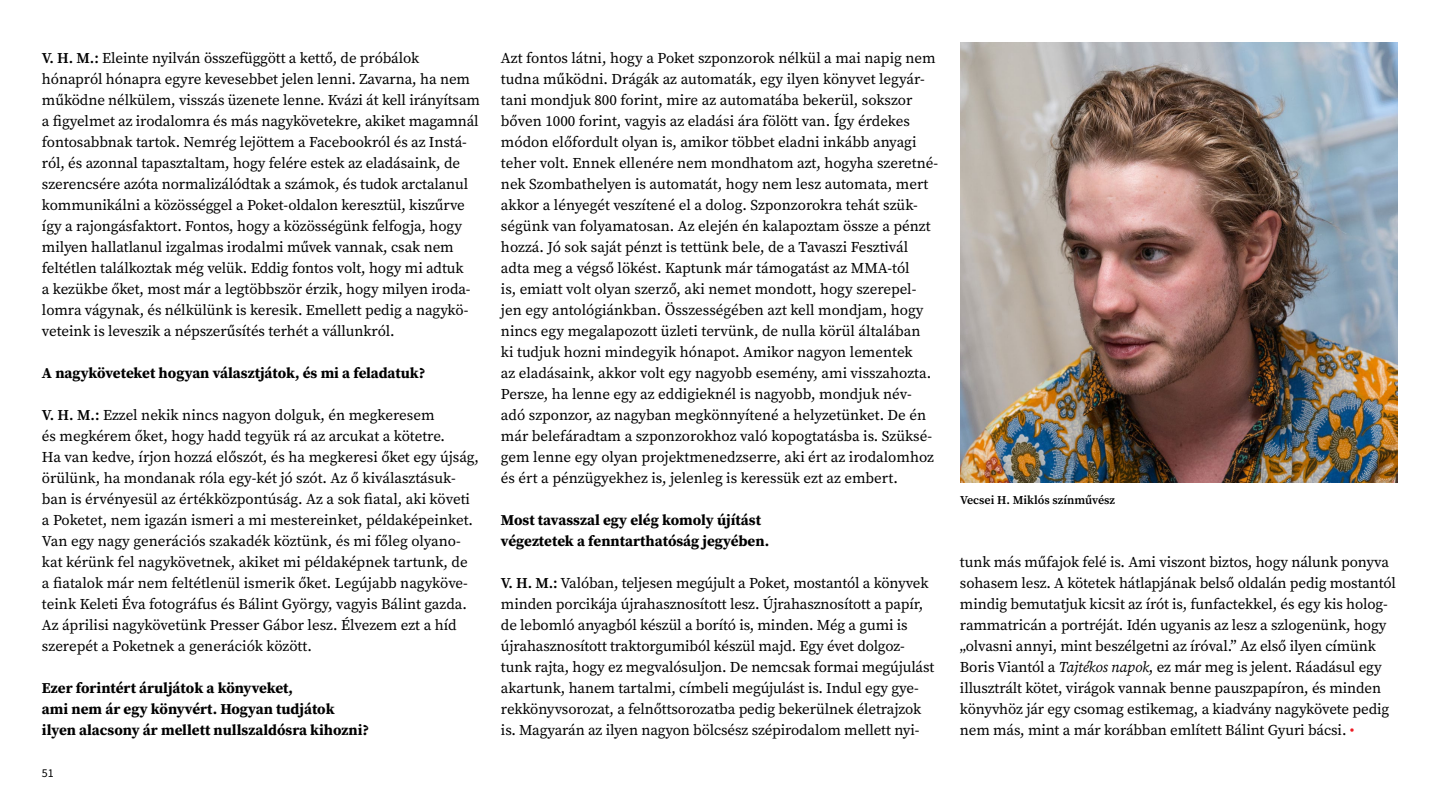
<style>
.page{position:relative;width:1440px;height:810px;background:#fff}
.page>*{position:absolute;margin:0;border:0;box-sizing:border-box;transform-origin:0 0}
.t1{font:15px/21px "Source Serif Pro";letter-spacing:-.005em;color:#000}
.t2{font:700 15px/21px "Source Serif Pro";color:#000}
.t3{font:600 12px "Source Serif Pro";color:#000}
.t4{font:12px "Source Sans Pro";color:#000}
.s1{font-weight:600}
.s2{font-style:italic}
.s3{color:#ed1c24}
</style>
<div class="page">
<img style="left:960px;top:42px;width:438px;height:441px">
<p class="t1" style="left:42px;top:47px;width:440px"><span class="s1">V. H. M.:</span> Eleinte nyilván összefüggött a kettő, de próbálok hónapról hónapra egyre kevesebbet jelen lenni. Zavarna, ha nem működne nélkülem, visszás üzenete lenne. Kvázi át kell irányítsam a figyelmet az irodalomra és más nagykövetekre, akiket magamnál fontosabbnak tartok. Nemrég lejöttem a Facebookról és az Instá&shy;ról, és azonnal tapasztaltam, hogy felére estek az eladásaink, de szerencsére azóta normalizálódtak a számok, és tudok arctalanul kommunikálni a közösséggel a Poket-oldalon keresztül, kiszűrve így a rajongásfaktort. Fontos, hogy a közösségünk felfogja, hogy milyen hallatlanul izgalmas irodalmi művek vannak, csak nem feltétlen találkoztak még velük. Eddig fontos volt, hogy mi adtuk<br>a kezükbe őket, most már a legtöbbször érzik, hogy milyen iroda&shy;lomra vágynak, és nélkülünk is keresik. Emellett pedig a nagykö&shy;veteink is leveszik a népszerűsítés terhét a vállunkról.</p>
<p class="t2" style="left:42px;top:362px;width:385px">A nagyköveteket hogyan választjátok, és mi a feladatuk?</p>
<p class="t1" style="left:42px;top:404px;width:439px"><span class="s1">V. H. M.:</span> Ezzel nekik nincs nagyon dolguk, én megkeresem<br>és megkérem őket, hogy hadd tegyük rá az arcukat a kötetre.<br>Ha van kedve, írjon hozzá előszót, és ha megkeresi őket egy újság, örülünk, ha mondanak róla egy-két jó szót. Az ő kiválasztásuk&shy;ban is érvényesül az értékközpontúság. Az a sok fiatal, aki követi a Poketet, nem igazán ismeri a mi mestereinket, példaképeinket.<br>Van egy nagy generációs szakadék köztünk, és mi főleg olyano&shy;kat kérünk fel nagykövetnek, akiket mi példaképnek tartunk, de a fiatalok már nem feltétlenül ismerik őket. Legújabb nagyköve&shy;teink Keleti Éva fotográfus és Bálint György, vagyis Bálint gazda.<br>Az áprilisi nagykövetünk Presser Gábor lesz. Élvezem ezt a híd szerepét a Poketnek a generációk között.</p>
<p class="t2" style="left:42px;top:677px;width:329px">Ezer forintért áruljátok a könyveket,<br>ami nem ár egy könyvért. Hogyan tudjátok ilyen alacsony ár mellett nullszaldósra kihozni?</p>
<p class="t4" style="left:42px;top:766px;width:13px">51</p>
<p class="t1" style="left:501px;top:47px;width:439px">Azt fontos látni, hogy a Poket szponzorok nélkül a mai napig nem tudna működni. Drágák az automaták, egy ilyen könyvet legyár&shy;tani mondjuk 800 forint, mire az automatába bekerül, sokszor bőven 1000 forint, vagyis az eladási ára fölött van. Így érdekes módon előfordult olyan is, amikor többet eladni inkább anyagi teher volt. Ennek ellenére nem mondhatom azt, hogyha szeretné&shy;nek Szombathelyen is automatát, hogy nem lesz automata, mert akkor a lényegét veszítené el a dolog. Szponzorokra tehát szük&shy;ségünk van folyamatosan. Az elején én kalapoztam össze a pénzt hozzá. Jó sok saját pénzt is tettünk bele, de a Tavaszi Fesztivál adta meg a végső lökést. Kaptunk már támogatást az MMA-tól<br>is, emiatt volt olyan szerző, aki nemet mondott, hogy szerepel&shy;jen egy antológiánkban. Összességében azt kell mondjam, hogy nincs egy megalapozott üzleti tervünk, de nulla körül általában<br>ki tudjuk hozni mindegyik hónapot. Amikor nagyon lementek<br>az eladásaink, akkor volt egy nagyobb esemény, ami visszahozta.<br>Persze, ha lenne egy az eddigieknél is nagyobb, mondjuk név&shy;adó szponzor, az nagyban megkönnyítené a helyzetünket. De én már belefáradtam a szponzorokhoz való kopogtatásba is. Szüksé&shy;gem lenne egy olyan projektmenedzserre, aki ért az irodalomhoz és ért a pénzügyekhez is, jelenleg is keressük ezt az embert.</p>
<p class="t2" style="left:501px;top:509px;width:270px">Most tavasszal egy elég komoly újítást végeztetek a fenntarthatóság jegyében.</p>
<p class="t1" style="left:501px;top:572px;width:435px"><span class="s1">V. H. M.:</span> Valóban, teljesen megújult a Poket, mostantól a könyvek minden porcikája újrahasznosított lesz. Újrahasznosított a papír, de lebomló anyagból készül a borító is, minden. Még a gumi is újrahasznosított traktorgumiból készül majd. Egy évet dolgoz&shy;tunk rajta, hogy ez megvalósuljon. De nemcsak formai megújulást akartunk, hanem tartalmi, címbeli megújulást is. Indul egy gye&shy;rekkönyvsorozat, a felnőttsorozatba pedig bekerülnek életrajzok is. Magyarán az ilyen nagyon bölcsész szépirodalom mellett nyi-</p>
<p class="t3" style="left:960px;top:492px;width:157px">Vecsei H. Miklós színművész</p>
<p class="t1" style="left:960px;top:551px;width:437px">tunk más műfajok felé is. Ami viszont biztos, hogy nálunk ponyva sohasem lesz. A kötetek hátlapjának belső oldalán pedig mostantól mindig bemutatjuk kicsit az írót is, funfactekkel, és egy kis holog&shy;rammatricán a portréját. Idén ugyanis az lesz a szlogenünk, hogy „olvasni annyi, mint beszélgetni az íróval.” Az első ilyen címünk Boris Viantól a <span class="s2">Tajtékos napok</span>, ez már meg is jelent. Ráadásul egy illusztrált kötet, virágok vannak benne pauszpapíron, és minden könyvhöz jár egy csomag estikemag, a kiadvány nagykövete pedig nem más, mint a már korábban említett Bálint Gyuri bácsi. <span class="s3">•</span></p>
</div>
